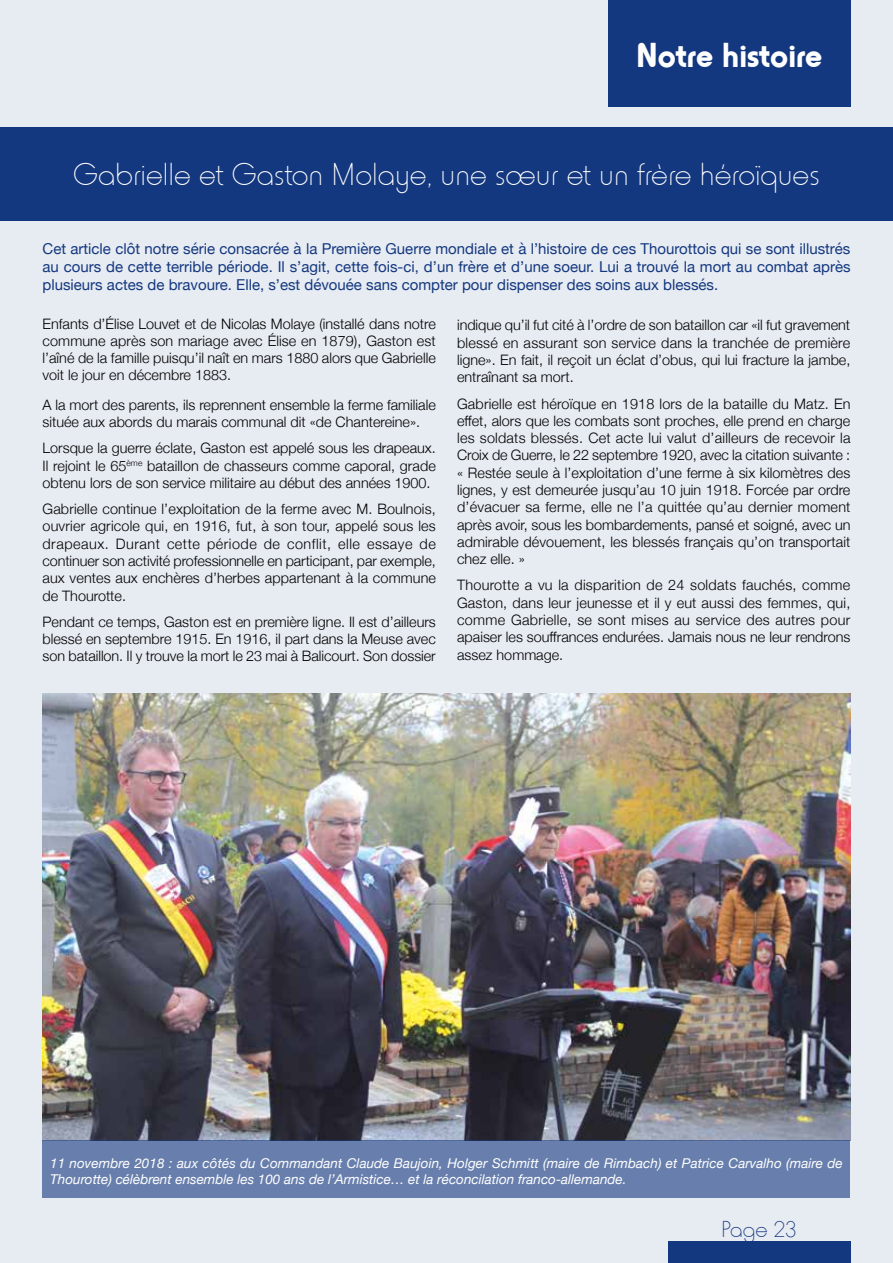
<style>
.page{position:relative;width:893px;height:1263px;background:#e7ebf2}
.page>*{position:absolute;margin:0;border:0;box-sizing:border-box;transform-origin:0 0}
.t1{font:700 36px "Horatio D";color:#fff}
.t2{font:33px "Horatio D Ligh";color:#fff}
.t3{font:24px "Horatio D Ligh";color:#14387f}
.t4{font:15px/18px "Helvetica Neue";color:#14387f;text-align:justify}
.t5{font:300 14.4px/17.2px "Helvetica Neue";color:#000;text-align:justify}
.t6{font:italic 13.5px/16.2px "Helvetica Neue";letter-spacing:.005em;color:#fff}
</style>
<div class="page">
<div style="left:608px;top:0;width:242px;height:106px;background:#14387f"></div>
<div style="left:0;top:128px;width:893px;height:93px;background:#14387f"></div>
<div style="left:668px;top:1242px;width:182px;height:21px;background:#14387f"></div>
<img style="left:43px;top:693px;width:807px;height:447px">
<div style="left:43px;top:1140px;width:807px;height:58px;background:#687fad"></div>
<h1 class="t1" style="left:636px;top:35px;width:188px">Notre histoire</h1>
<h2 class="t2" style="left:73px;top:156px;width:748px">Gabrielle et Gaston Molaye, une sœur et un frère héroïques</h2>
<p class="t4" style="left:43px;top:240px;width:810px">Cet article clôt notre série consacrée à la Première Guerre mondiale et à l’histoire de ces Thourottois qui se sont illustrés au cours de cette terrible période. Il s’agit, cette fois-ci, d’un frère et d’une soeur. Lui a trouvé la mort au combat après plusieurs actes de bravoure. Elle, s’est dévouée sans compter pour dispenser des soins aux blessés.</p>
<p class="t5" style="left:43px;top:314px;width:395px">Enfants d’Élise Louvet et de Nicolas Molaye (installé dans notre commune après son mariage avec Élise en 1879), Gaston est l’aîné de la famille puisqu’il naît en mars 1880 alors que Gabrielle voit le jour en décembre 1883.</p>
<p class="t5" style="left:43px;top:395px;width:395px">A la mort des parents, ils reprennent ensemble la ferme familiale située aux abords du marais communal dit «de Chantereine».</p>
<p class="t5" style="left:43px;top:438px;width:395px">Lorsque la guerre éclate, Gaston est appelé sous les drapeaux.<br>Il rejoint le 65<sup>ème</sup> bataillon de chasseurs comme caporal, grade obtenu lors de son service militaire au début des années 1900.</p>
<p class="t5" style="left:43px;top:499px;width:395px">Gabrielle continue l’exploitation de la ferme avec M. Boulnois, ouvrier agricole qui, en 1916, fut, à son tour, appelé sous les drapeaux. Durant cette période de conflit, elle essaye de continuer son activité professionnelle en participant, par exemple, aux ventes aux enchères d’herbes appartenant à la commune de Thourotte.</p>
<p class="t5" style="left:43px;top:612px;width:395px">Pendant ce temps, Gaston est en première ligne. Il est d’ailleurs blessé en septembre 1915. En 1916, il part dans la Meuse avec son bataillon. Il y trouve la mort le 23 mai à Balicourt. Son dossier</p>
<p class="t5" style="left:457px;top:316px;width:395px">indique qu’il fut cité à l’ordre de son bataillon car «il fut gravement blessé en assurant son service dans la tranchée de première ligne». En fait, il reçoit un éclat d’obus, qui lui fracture la jambe, entraînant sa mort.</p>
<p class="t5" style="left:457px;top:394px;width:395px">Gabrielle est héroïque en 1918 lors de la bataille du Matz. En effet, alors que les combats sont proches, elle prend en charge les soldats blessés. Cet acte lui valut d’ailleurs de recevoir la Croix de Guerre, le 22 septembre 1920, avec la citation suivante : « Restée seule à l’exploitation d’une ferme à six kilomètres des lignes, y est demeurée jusqu’au 10 juin 1918. Forcée par ordre d’évacuer sa ferme, elle ne l’a quittée qu’au dernier moment après avoir, sous les bombardements, pansé et soigné, avec un admirable dévouement, les blessés français qu’on transportait chez elle. »</p>
<p class="t5" style="left:457px;top:576px;width:395px">Thourotte a vu la disparition de 24 soldats fauchés, comme Gaston, dans leur jeunesse et il y eut aussi des femmes, qui, comme Gabrielle, se sont mises au service des autres pour apaiser les souffrances endurées. Jamais nous ne leur rendrons assez hommage.</p>
<p class="t6" style="left:50px;top:1155px;width:794px">11 novembre 2018 : aux côtés du Commandant Claude Baujoin, Holger Schmitt (maire de Rimbach) et Patrice Carvalho (maire de<br>Thourotte) célèbrent ensemble les 100 ans de l’Armistice… et la réconcilation franco-allemande.</p>
<h3 class="t3" style="left:721px;top:1216px;width:77px">Page 23</h3>
</div>
